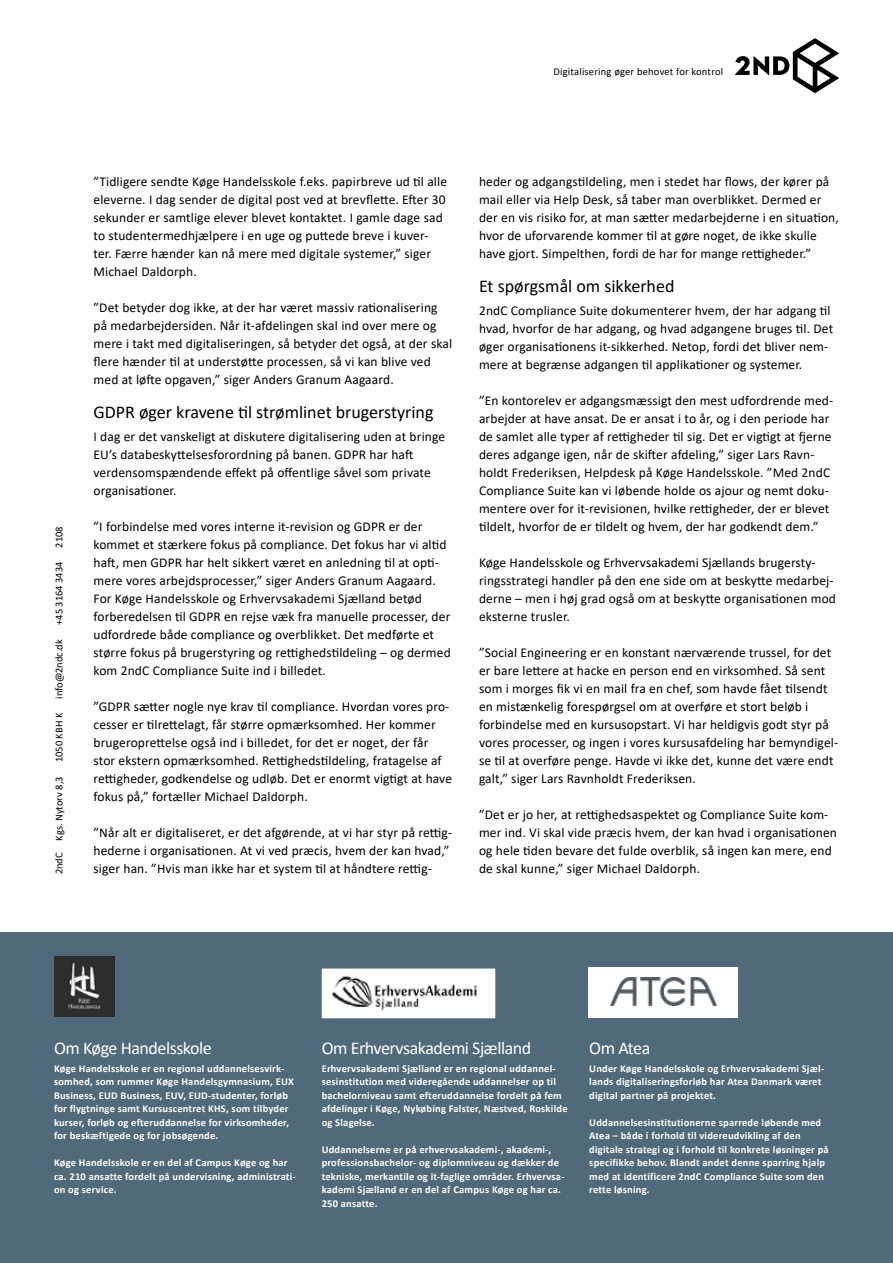
<style>
.page{position:relative;width:893px;height:1263px;background:#fff}
.page>*{position:absolute;margin:0;border:0;box-sizing:border-box;transform-origin:0 0}
.t1{font:18px "Calibri";color:#000}
.t2{font:18px "Calibri";letter-spacing:-.025em;color:#fff}
.t3{font:13.5px/18px "Calibri";letter-spacing:.01em;color:#000}
.t4{font:700 10.5px/13.5px "Calibri";letter-spacing:.02em;color:#fff}
.t5{font:10.5px "Calibri";color:#000}
.t6{font:10.5px "Calibri";letter-spacing:.02em;color:#000}
</style>
<div class="page">
<div style="left:0;top:933px;width:893px;height:330px;background:#506a7b"></div>
<svg style="left:735px;top:38px;width:104px;height:55px"></svg>
<div style="left:322px;top:969px;width:173px;height:49px;background:#fff"></div>
<img style="left:332px;top:975px;width:145px;height:36px">
<div style="left:322px;top:968px;width:173px;height:50px;border:1px solid #fff"></div>
<img style="left:54px;top:956px;width:61px;height:60px">
<div style="left:588px;top:967px;width:150px;height:51px;background:#fff"></div>
<img style="left:610px;top:978px;width:107px;height:27px">
<p class="t6" style="left:553px;top:64px;width:171px">Digitalisering øger behovet for kontrol</p>
<p class="t5" style="left:52px;top:547px;width:23px;rotate:-90deg">2108</p>
<p class="t5" style="left:52px;top:625px;width:65px;rotate:-90deg">+45 3164 3434</p>
<p class="t5" style="left:52px;top:699px;width:61px;rotate:-90deg">info@2ndc.dk</p>
<p class="t5" style="left:52px;top:762px;width:51px;rotate:-90deg">1050 KBH K</p>
<p class="t5" style="left:52px;top:874px;width:100px;rotate:-90deg">2ndC Kgs. Nytorv 8,3</p>
<p class="t3" style="left:94px;top:172px;width:355px">”Tidligere sendte Køge Handelsskole f.eks. papirbreve ud til alle eleverne. I dag sender de digital post ved at brevflette. Efter 30 sekunder er samtlige elever blevet kontaktet. I gamle dage sad to studentermedhjælpere i en uge og puttede breve i kuver&shy;ter. Færre hænder kan nå mere med digitale systemer,” siger Michael Daldorph.</p>
<p class="t3" style="left:94px;top:298px;width:360px">”Det betyder dog ikke, at der har været massiv rationalisering på medarbejdersiden. Når it-afdelingen skal ind over mere og mere i takt med digitaliseringen, så betyder det også, at der skal flere hænder til at understøtte processen, så vi kan blive ved med at løfte opgaven,” siger Anders Granum Aagaard.</p>
<h1 class="t1" style="left:94px;top:400px;width:341px">GDPR øger kravene til strømlinet brugerstyring</h1>
<p class="t3" style="left:94px;top:427px;width:353px">I dag er det vanskeligt at diskutere digitalisering uden at bringe EU’s databeskyttelsesforordning på banen. GDPR har haft verdensomspændende effekt på offentlige såvel som private organisationer.</p>
<p class="t3" style="left:94px;top:517px;width:359px">”I forbindelse med vores interne it-revision og GDPR er der kommet et stærkere fokus på compliance. Det fokus har vi altid haft, men GDPR har helt sikkert været en anledning til at opti&shy;mere vores arbejdsprocesser,” siger Anders Granum Aagaard.<br>For Køge Handelsskole og Erhvervsakademi Sjælland betød forberedelsen til GDPR en rejse væk fra manuelle processer, der udfordrede både compliance og overblikket. Det medførte et større fokus på brugerstyring og rettighedstildeling – og dermed kom 2ndC Compliance Suite ind i billedet.</p>
<p class="t3" style="left:94px;top:697px;width:360px">”GDPR sætter nogle nye krav til compliance. Hvordan vores pro&shy;cesser er tilrettelagt, får større opmærksomhed. Her kommer brugeroprettelse også ind i billedet, for det er noget, der får stor ekstern opmærksomhed. Rettighedstildeling, fratagelse af rettigheder, godkendelse og udløb. Det er enormt vigtigt at have fokus på,” fortæller Michael Daldorph.</p>
<p class="t3" style="left:94px;top:823px;width:360px">”Når alt er digitaliseret, er det afgørende, at vi har styr på rettig&shy;hederne i organisationen. At vi ved præcis, hvem der kan hvad,” siger han. ”Hvis man ikke har et system til at håndtere rettig-</p>
<p class="t3" style="left:479px;top:172px;width:361px">heder og adgangstildeling, men i stedet har flows, der kører på mail eller via Help Desk, så taber man overblikket. Dermed er der en vis risiko for, at man sætter medarbejderne i en situation, hvor de uforvarende kommer til at gøre noget, de ikke skulle have gjort. Simpelthen, fordi de har for mange rettigheder.”</p>
<h1 class="t1" style="left:479px;top:274px;width:197px">Et spørgsmål om sikkerhed</h1>
<p class="t3" style="left:479px;top:301px;width:356px">2ndC Compliance Suite dokumenterer hvem, der har adgang til hvad, hvorfor de har adgang, og hvad adgangene bruges til. Det øger organisationens it-sikkerhed. Netop, fordi det bliver nem&shy;mere at begrænse adgangen til applikationer og systemer.</p>
<p class="t3" style="left:479px;top:391px;width:356px">”En kontorelev er adgangsmæssigt den mest udfordrende med&shy;arbejder at have ansat. De er ansat i to år, og i den periode har de samlet alle typer af rettigheder til sig. Det er vigtigt at fjerne deres adgange igen, når de skifter afdeling,” siger Lars Ravn&shy;holdt Frederiksen, Helpdesk på Køge Handelsskole. ”Med 2ndC Compliance Suite kan vi løbende holde os ajour og nemt doku&shy;mentere over for it-revisionen, hvilke rettigheder, der er blevet tildelt, hvorfor de er tildelt og hvem, der har godkendt dem.”</p>
<p class="t3" style="left:479px;top:553px;width:358px">Køge Handelsskole og Erhvervsakademi Sjællands brugersty&shy;ringsstrategi handler på den ene side om at beskytte medarbej&shy;derne – men i høj grad også om at beskytte organisationen mod eksterne trusler.</p>
<p class="t3" style="left:479px;top:643px;width:361px">”Social Engineering er en konstant nærværende trussel, for det er bare lettere at hacke en person end en virksomhed. Så sent som i morges fik vi en mail fra en chef, som havde fået tilsendt en mistænkelig forespørgsel om at overføre et stort beløb i forbindelse med en kursusopstart. Vi har heldigvis godt styr på vores processer, og ingen i vores kursusafdeling har bemyndigel&shy;se til at overføre penge. Havde vi ikke det, kunne det være endt galt,” siger Lars Ravnholdt Frederiksen.</p>
<p class="t3" style="left:479px;top:805px;width:359px">”Det er jo her, at rettighedsaspektet og Compliance Suite kom&shy;mer ind. Vi skal vide præcis hvem, der kan hvad i organisationen og hele tiden bevare det fulde overblik, så ingen kan mere, end de skal kunne,” siger Michael Daldorph.</p>
<h1 class="t2" style="left:54px;top:1035px;width:159px">Om Køge Handelsskole</h1>
<p class="t4" style="left:54px;top:1061px;width:241px">Køge Handelsskole er en regional uddannelsesvirk&shy;somhed, som rummer Køge Handelsgymnasium, EUX Business, EUD Business, EUV, EUD-studenter, forløb for flygtninge samt Kursuscentret KHS, som tilbyder kurser, forløb og efteruddannelse for virksomheder, for beskæftigede og for jobsøgende.</p>
<p class="t4" style="left:54px;top:1156px;width:243px">Køge Handelsskole er en del af Campus Køge og har ca. 210 ansatte fordelt på undervisning, administrati&shy;on og service.</p>
<h1 class="t2" style="left:322px;top:1035px;width:211px">Om Erhvervsakademi Sjælland</h1>
<p class="t4" style="left:322px;top:1061px;width:247px">Erhvervsakademi Sjælland er en regional uddannel&shy;sesinstitution med videregående uddannelser op til bachelorniveau samt efteruddannelse fordelt på fem afdelinger i Køge, Nykøbing Falster, Næstved, Roskilde og Slagelse.</p>
<p class="t4" style="left:322px;top:1142px;width:244px">Uddannelserne er på erhvervsakademi-, akademi-, professionsbachelor- og diplomniveau og dækker de tekniske, merkantile og it-faglige områder. Erhvervsa&shy;kademi Sjælland er en del af Campus Køge og har ca.<br>250 ansatte.</p>
<h1 class="t2" style="left:589px;top:1035px;width:63px">Om Atea</h1>
<p class="t4" style="left:589px;top:1061px;width:236px">Under Køge Handelsskole og Erhvervsakademi Sjæl&shy;lands digitaliseringsforløb har Atea Danmark været digital partner på projektet.</p>
<p class="t4" style="left:589px;top:1115px;width:241px">Uddannelsesinstitutionerne sparrede løbende med Atea – både i forhold til videreudvikling af den digitale strategi og i forhold til konkrete løsninger på specifikke behov. Blandt andet denne sparring hjalp med at identificere 2ndC Compliance Suite som den rette løsning.</p>
</div>
